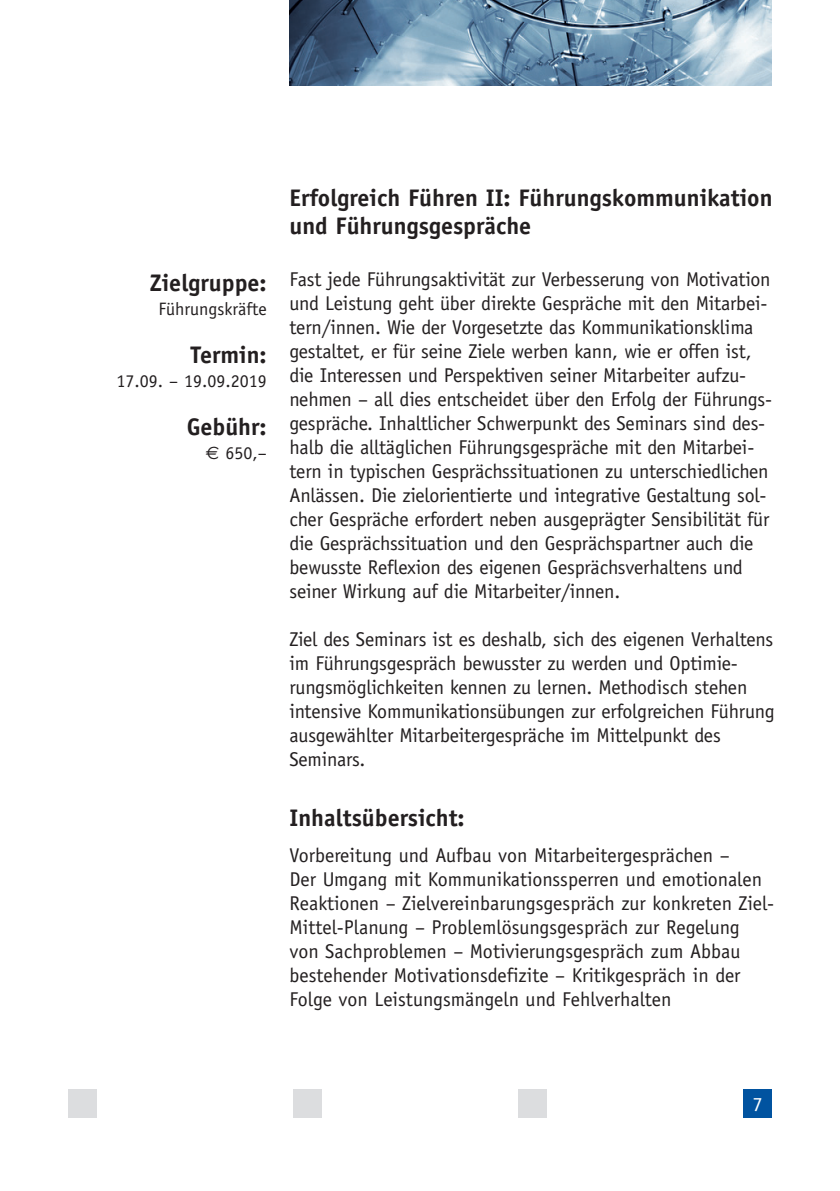
<style>
.page{position:relative;width:840px;height:1191px;background:#fff}
.page>*{position:absolute;margin:0;border:0;box-sizing:border-box;transform-origin:0 0}
.t1{font:700 24px/28px "Officina Sans";color:#231f20}
.t2{font:20px/24px "Officina Sans";letter-spacing:-.01em;color:#231f20}
.t3{font:20px "Officina Sans";color:#fff}
.t4{font:18px "Officina Sans";color:#231f20}
.s1{font-family:"Euro Sans"}
</style>
<div class="page">
<div style="left:743px;top:1089px;width:28px;height:28px;background:#0153a0"></div>
<div style="left:68px;top:1089px;width:28px;height:28px;background:#dcdddf"></div>
<div style="left:293px;top:1089px;width:28px;height:28px;background:#dcdddf"></div>
<div style="left:518px;top:1089px;width:28px;height:28px;background:#dcdddf"></div>
<img style="left:289px;top:0;width:482px;height:85px">
<p class="t1" style="left:150px;top:269px;width:118px">Zielgruppe:</p>
<p class="t4" style="left:158px;top:298px;width:110px">Führungskräfte</p>
<p class="t1" style="left:190px;top:341px;width:78px">Termin:</p>
<p class="t4" style="left:116px;top:370px;width:152px">17.09. – 19.09.2019</p>
<p class="t1" style="left:186px;top:413px;width:81px">Gebühr:</p>
<p class="t4" style="left:206px;top:442px;width:62px"><span class="s1">?</span> 650,–</p>
<p class="t1" style="left:289px;top:184px;width:484px">Erfolgreich Führen II: Führungskommunikation und Führungsgespräche</p>
<p class="t2" style="left:289px;top:267px;width:484px">Fast jede Führungsaktivität zur Verbesserung von Motivation und Leistung geht über direkte Gespräche mit den Mitarbei&shy;tern/innen. Wie der Vorgesetzte das Kommunikationsklima gestaltet, er für seine Ziele werben kann, wie er offen ist, die Interessen und Perspektiven seiner Mitarbeiter aufzu&shy;nehmen – all dies entscheidet über den Erfolg der Führungs&shy;gespräche. Inhaltlicher Schwerpunkt des Seminars sind des&shy;halb die alltäglichen Führungsgespräche mit den Mitarbei&shy;tern in typischen Gesprächssituationen zu unterschiedlichen Anlässen. Die zielorientierte und integrative Gestaltung sol&shy;cher Gespräche erfordert neben ausgeprägter Sensibilität für die Gesprächssituation und den Gesprächspartner auch die bewusste Reflexion des eigenen Gesprächsverhaltens und seiner Wirkung auf die Mitarbeiter/innen.</p>
<p class="t2" style="left:289px;top:627px;width:486px">Ziel des Seminars ist es deshalb, sich des eigenen Verhaltens im Führungsgespräch bewusster zu werden und Optimie&shy;rungsmöglichkeiten kennen zu lernen. Methodisch stehen intensive Kommunikationsübungen zur erfolgreichen Führung ausgewählter Mitarbeitergespräche im Mittelpunkt des Seminars.</p>
<p class="t1" style="left:289px;top:804px;width:177px">Inhaltsübersicht:</p>
<p class="t2" style="left:289px;top:843px;width:486px">Vorbereitung und Aufbau von Mitarbeitergesprächen –<br>Der Umgang mit Kommunikationssperren und emotionalen Reaktionen – Zielvereinbarungsgespräch zur konkreten Ziel-Mittel-Planung – Problemlösungsgespräch zur Regelung<br>von Sachproblemen – Motivierungsgespräch zum Abbau bestehender Motivationsdefizite – Kritikgespräch in der Folge von Leistungsmängeln und Fehlverhalten</p>
<p class="t3" style="left:752px;top:1092px;width:12px">7</p>
</div>
